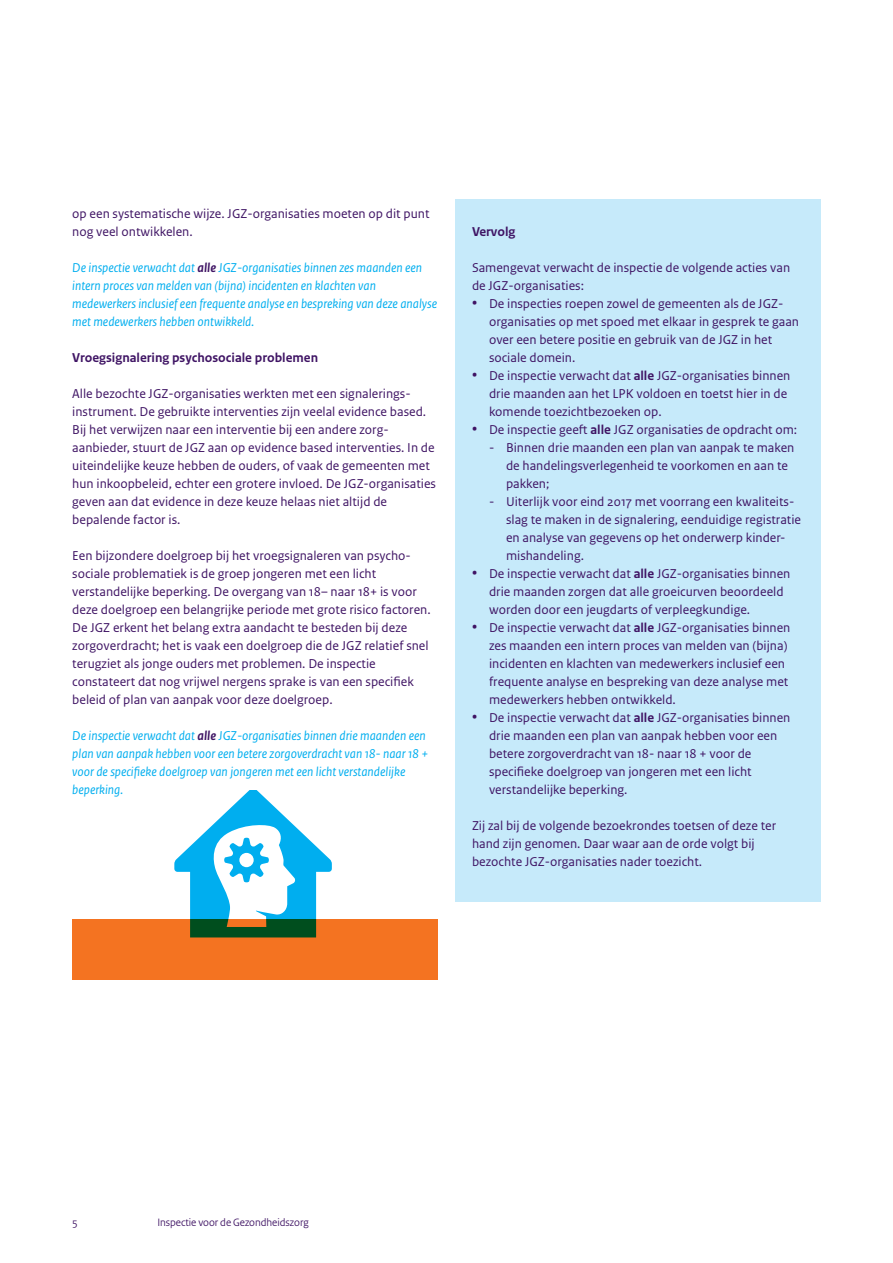
<style>
.page{position:relative;width:893px;height:1263px;background:#fff}
.page>*{position:absolute;margin:0;border:0;box-sizing:border-box;transform-origin:0 0}
.t1{font:13.5px/18px "Rijksoverheid Sans Text";color:#3f1464}
.t2{font:italic 13.5px/18px "Rijksoverheid Sans Text";color:#00aeef}
.t3{font:700 13.5px "Rijksoverheid Sans Text";color:#3f1464}
.t4{font:11.25px "Rijksoverheid Sans";color:#3f1464}
.s1{font-weight:700;color:#3f1464}
.s2{font-size:18px}
.s3{font-weight:700}
</style>
<div class="page">
<div style="left:455px;top:200px;width:366px;height:702px;background:#c6eafa"></div>
<svg style="left:174px;top:791px;width:158px;height:129px"></svg>
<div style="left:72px;top:920px;width:366px;height:60px;background:#f47321"></div>
<p class="t1" style="left:72px;top:205px;width:359px">op een systematische wijze. JGZ-organisaties moeten op dit punt nog veel ontwikkelen.</p>
<p class="t2" style="left:72px;top:259px;width:366px">De inspectie verwacht dat <span class="s1">alle</span> JGZ-organisaties binnen zes maanden een intern proces van melden van (bijna) incidenten en klachten van medewerkers inclusief een frequente analyse en bespreking van deze analyse met medewerkers hebben ontwikkeld.</p>
<p class="t3" style="left:72px;top:350px;width:247px">Vroegsignalering psychosociale problemen</p>
<p class="t1" style="left:72px;top:385px;width:365px">Alle bezochte JGZ-organisaties werkten met een signalerings&shy;instrument. De gebruikte interventies zijn veelal evidence based.<br>Bij het verwijzen naar een interventie bij een andere zorg&shy;aanbieder, stuurt de JGZ aan op evidence based interventies. In de uiteindelijke keuze hebben de ouders, of vaak de gemeenten met hun inkoopbeleid, echter een grotere invloed. De JGZ-organisaties geven aan dat evidence in deze keuze helaas niet altijd de bepalende factor is.</p>
<p class="t1" style="left:72px;top:547px;width:360px">Een bijzondere doelgroep bij het vroegsignaleren van psycho&shy;sociale problematiek is de groep jongeren met een licht verstandelijke beperking. De overgang van 18– naar 18+ is voor deze doelgroep een belangrijke periode met grote risico factoren.<br>De JGZ erkent het belang extra aandacht te besteden bij deze zorgoverdracht; het is vaak een doelgroep die de JGZ relatief snel terugziet als jonge ouders met problemen. De inspectie constateert dat nog vrijwel nergens sprake is van een specifiek beleid of plan van aanpak voor deze doelgroep.</p>
<p class="t2" style="left:72px;top:727px;width:358px">De inspectie verwacht dat <span class="s1">alle</span> JGZ-organisaties binnen drie maanden een plan van aanpak hebben voor een betere zorgoverdracht van 18- naar 18 + voor de specifieke doelgroep van jongeren met een licht verstandelijke beperking.</p>
<p class="t3" style="left:472px;top:224px;width:45px">Vervolg</p>
<p class="t1" style="left:472px;top:259px;width:320px">Samengevat verwacht de inspectie de volgende acties van de JGZ-organisaties:</p>
<p class="t1" style="left:489px;top:295px;width:312px;text-indent:-17px"><span class="s2">•</span> De inspecties roepen zowel de gemeenten als de JGZ&shy;organisaties op met spoed met elkaar in gesprek te gaan over een betere positie en gebruik van de JGZ in het sociale domein.</p>
<p class="t1" style="left:489px;top:367px;width:303px;text-indent:-17px"><span class="s2">•</span> De inspectie verwacht dat <span class="s3">alle</span> JGZ-organisaties binnen drie maanden aan het LPK voldoen en toetst hier in de komende toezichtbezoeken op.</p>
<p class="t1" style="left:506px;top:421px;width:297px;text-indent:-34px"><span class="s2">•</span> De inspectie geeft <span class="s3">alle</span> JGZ organisaties de opdracht om:<br>Binnen drie maanden een plan van aanpak te maken de handelingsverlegenheid te voorkomen en aan te pakken;<br>Uiterlijk voor eind 2017 met voorrang een kwaliteits&shy;slag te maken in de signalering, eenduidige registratie en analyse van gegevens op het onderwerp kinder&shy;mishandeling.</p>
<p class="t1" style="left:489px;top:565px;width:303px;text-indent:-17px"><span class="s2">•</span> De inspectie verwacht dat <span class="s3">alle</span> JGZ-organisaties binnen drie maanden zorgen dat alle groeicurven beoordeeld worden door een jeugdarts of verpleegkundige.</p>
<p class="t1" style="left:489px;top:619px;width:303px;text-indent:-17px"><span class="s2">•</span> De inspectie verwacht dat <span class="s3">alle</span> JGZ-organisaties binnen zes maanden een intern proces van melden van (bijna) incidenten en klachten van medewerkers inclusief een frequente analyse en bespreking van deze analyse met medewerkers hebben ontwikkeld.</p>
<p class="t1" style="left:489px;top:709px;width:303px;text-indent:-17px"><span class="s2">•</span> De inspectie verwacht dat <span class="s3">alle</span> JGZ-organisaties binnen drie maanden een plan van aanpak hebben voor een betere zorgoverdracht van 18- naar 18 + voor de specifieke doelgroep van jongeren met een licht verstandelijke beperking.</p>
<p class="t1" style="left:472px;top:817px;width:306px">Zij zal bij de volgende bezoekrondes toetsen of deze ter hand zijn genomen. Daar waar aan de orde volgt bij bezochte JGZ-organisaties nader toezicht.</p>
<p class="t4" style="left:72px;top:1216px;width:7px">5</p>
<p class="t4" style="left:157px;top:1216px;width:153px">Inspectie voor de Gezondheidszorg</p>
</div>
